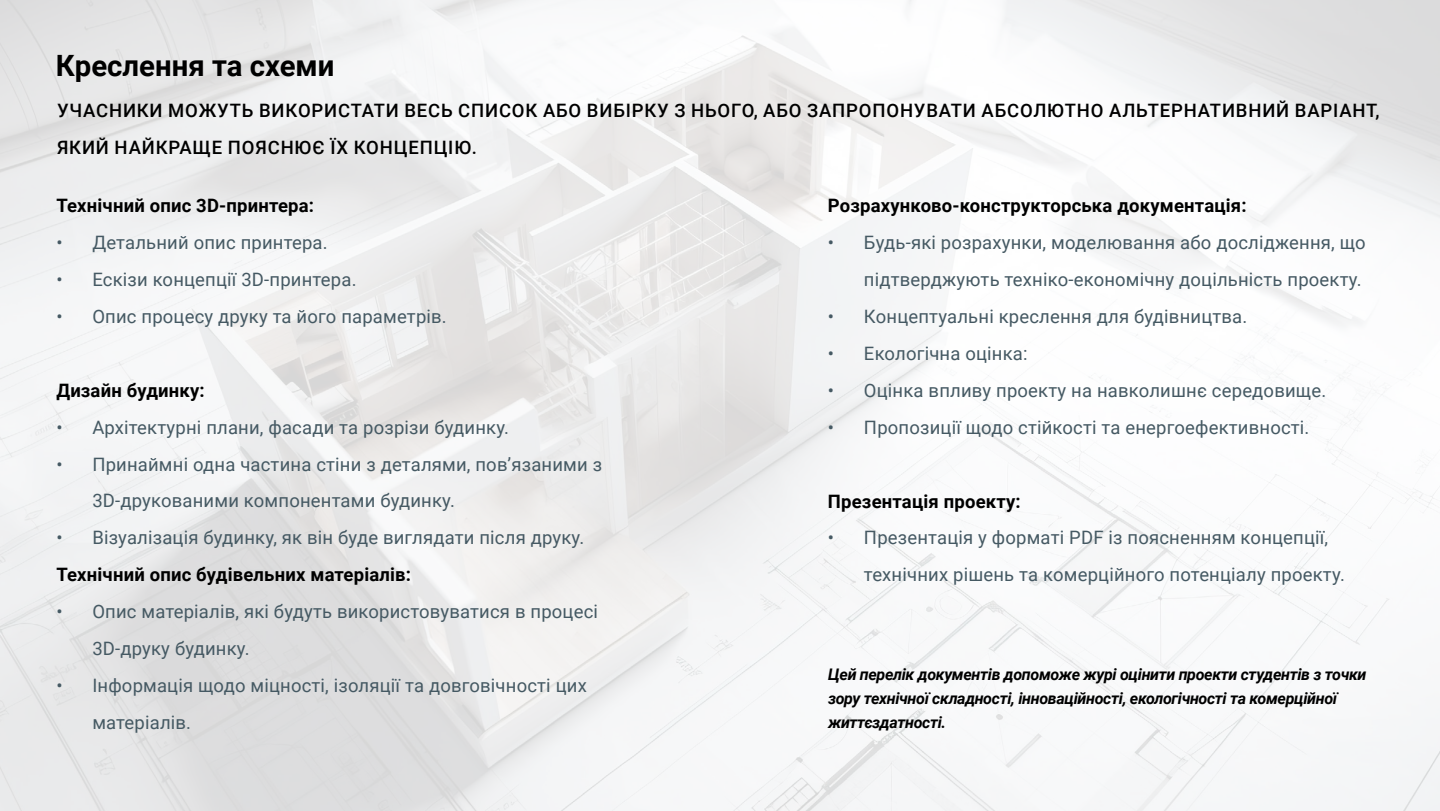
<style>
.page{position:relative;width:1440px;height:811px;background:#fff}
.page>*{position:absolute;margin:0;border:0;box-sizing:border-box;transform-origin:0 0}
.t1{font:700 29.4px "Roboto";color:#000}
.t2{font:18.4px/37px "Roboto";letter-spacing:.01em;color:#455963}
.t3{font:700 18.4px "Roboto";letter-spacing:.01em;color:#000}
.t4{font:500 18.4px/37px "Roboto";letter-spacing:.045em;color:#000}
.t5{font:italic 700 16px/24px "Roboto";letter-spacing:-.02em;color:#000}
</style>
<div class="page">
<img style="left:0;top:0;width:1440px;height:811px">
<h1 class="t1" style="left:56px;top:45px;width:280px">Креслення та схеми</h1>
<p class="t4" style="left:57px;top:91px;width:1324px">УЧАСНИКИ МОЖУТЬ ВИКОРИСТАТИ ВЕСЬ СПИСОК АБО ВИБІРКУ З НЬОГО, АБО ЗАПРОПОНУВАТИ АБСОЛЮТНО АЛЬТЕРНАТИВНИЙ ВАРІАНТ,<br>ЯКИЙ НАЙКРАЩЕ ПОЯСНЮЄ ЇХ КОНЦЕПЦІЮ.</p>
<p class="t3" style="left:56px;top:192px;width:259px">Технічний опис 3D-принтера:</p>
<p class="t2" style="left:56px;top:223px;width:273px">• Детальний опис принтера.</p>
<p class="t2" style="left:56px;top:260px;width:302px">• Ескізи концепції 3D-принтера.</p>
<p class="t2" style="left:56px;top:297px;width:392px">• Опис процесу друку та його параметрів.</p>
<p class="t3" style="left:56px;top:377px;width:150px">Дизайн будинку:</p>
<p class="t2" style="left:56px;top:408px;width:454px">• Архітектурні плани, фасади та розрізи будинку.</p>
<p class="t2" style="left:92px;top:445px;width:511px;text-indent:-36px">• Принаймні одна частина стіни з деталями, пов’язаними з<br>3D-друкованими компонентами будинку.</p>
<p class="t2" style="left:56px;top:518px;width:530px">• Візуалізація будинку, як він буде виглядати після друку.</p>
<p class="t3" style="left:56px;top:562px;width:356px">Технічний опис будівельних матеріалів:</p>
<p class="t2" style="left:92px;top:592px;width:507px;text-indent:-36px">• Опис матеріалів, які будуть використовуватися в процесі<br>3D-друку будинку.</p>
<p class="t2" style="left:92px;top:666px;width:496px;text-indent:-36px">• Інформація щодо міцності, ізоляції та довговічності цих матеріалів.</p>
<p class="t3" style="left:828px;top:193px;width:420px">Розрахунково-конструкторська документація:</p>
<p class="t2" style="left:828px;top:223px;width:539px;text-align:right">• Будь-які розрахунки, моделювання або дослідження, що підтверджують техніко-економічну доцільність проекту.</p>
<p class="t2" style="left:828px;top:297px;width:421px">• Концептуальні креслення для будівництва.</p>
<p class="t2" style="left:828px;top:334px;width:201px">• Екологічна оцінка:</p>
<p class="t2" style="left:828px;top:371px;width:500px">• Оцінка впливу проекту на навколишнє середовище.</p>
<p class="t2" style="left:828px;top:408px;width:483px">• Пропозиції щодо стійкості та енергоефективності.</p>
<p class="t3" style="left:828px;top:488px;width:194px">Презентація проекту:</p>
<p class="t2" style="left:864px;top:519px;width:482px;text-indent:-36px">• Презентація у форматі PDF із поясненням концепції, технічних рішень та комерційного потенціалу проекту.</p>
<p class="t5" style="left:828px;top:662px;width:540px">Цей перелік документів допоможе журі оцінити проекти студентів з точки зору технічної складності, інноваційності, екологічності та комерційної життєздатності.</p>
</div>
